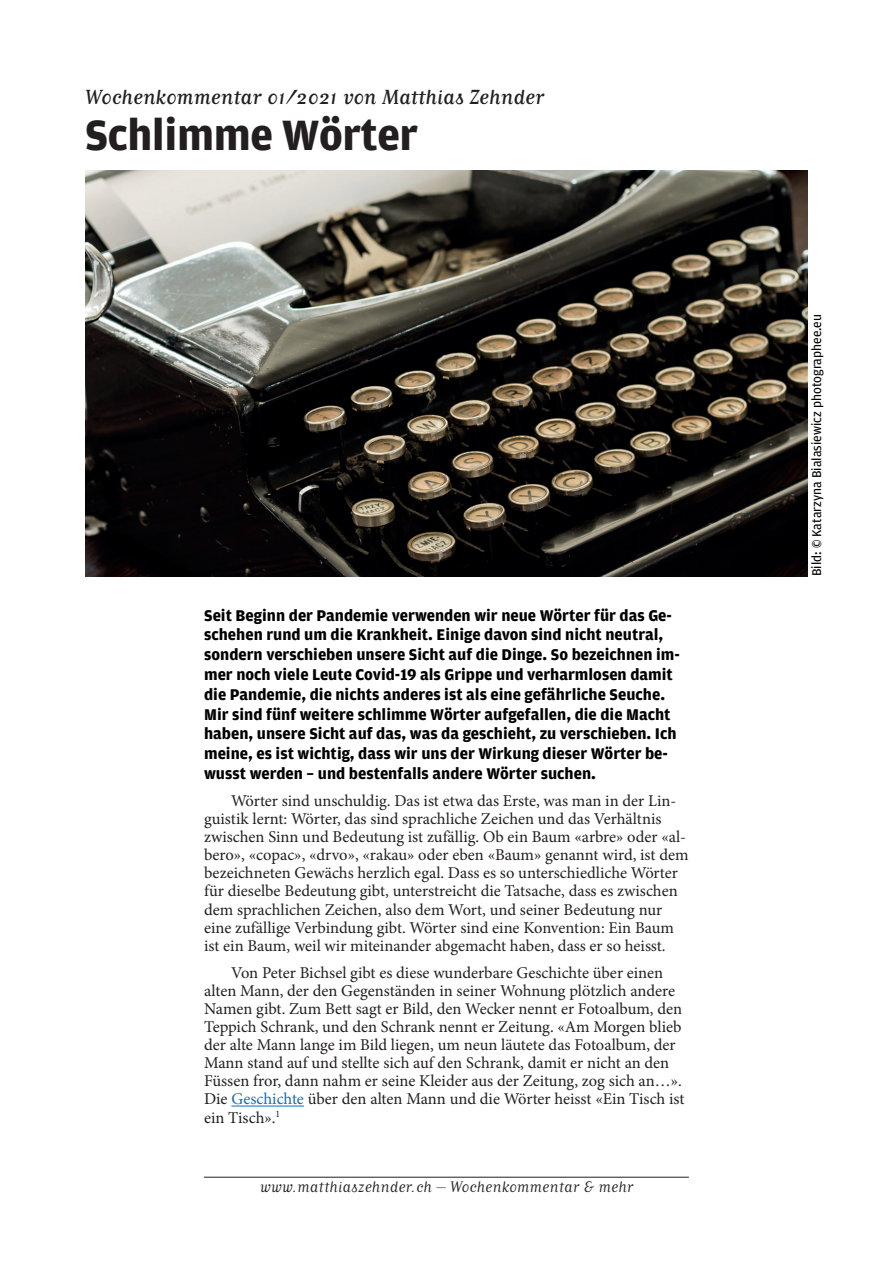
<style>
.page{position:relative;width:893px;height:1263px;background:#fff}
.page>*{position:absolute;margin:0;border:0;box-sizing:border-box;transform-origin:0 0}
.t1{font:700 45px "Amplitude";letter-spacing:-.01em;color:#231f20}
.t2{font:24px "Matrix Script";color:#231f20}
.t3{font:18px "Matrix Script";color:#231f20}
.t4{font:16.5px/18.1px "Minion Pro";color:#231f20}
.t5{font:700 16.5px/19.8px "Amplitude";color:#000001}
.t6{font:13.5px "Amplitude";color:#000001}
.s1{color:#146db7}
</style>
<div class="page">
<hr style="left:231px;top:1105px;width:73px;height:1px;background:#146db7">
<hr style="left:204px;top:1177px;width:485px;height:1px;background:#231f20">
<img style="left:85px;top:170px;width:723px;height:406px">
<h2 class="t2" style="left:85px;top:85px;width:460px">Wochenkommentar 01/2021 von Matthias Zehnder</h2>
<h1 class="t1" style="left:85px;top:110px;width:335px">Schlimme Wörter</h1>
<p class="t5" style="left:204px;top:605px;width:477px">Seit Beginn der Pandemie verwenden wir neue Wörter für das Ge&shy;schehen rund um die Krankheit. Einige davon sind nicht neutral, sondern verschieben unsere Sicht auf die Dinge. So bezeichnen im&shy;mer noch viele Leute Covid-19 als Grippe und verharmlosen damit die Pandemie, die nichts anderes ist als eine gefährliche Seuche.<br>Mir sind fünf weitere schlimme Wörter aufgefallen, die die Macht haben, unsere Sicht auf das, was da geschieht, zu verschieben. Ich meine, es ist wichtig, dass wir uns der Wirkung dieser Wörter be&shy;wusst werden – und bestenfalls andere Wörter suchen.</p>
<p class="t4" style="left:204px;top:792px;width:486px;text-indent:27px">Wörter sind unschuldig. Das ist etwa das Erste, was man in der Lin&shy;guistik lernt: Wörter, das sind sprachliche Zeichen und das Verhältnis zwischen Sinn und Bedeutung ist zufällig. Ob ein Baum «arbre» oder «al&shy;bero», «copac», «drvo», «rakau» oder eben «Baum» genannt wird, ist dem bezeichneten Gewächs herzlich egal. Dass es so unterschiedliche Wörter für dieselbe Bedeutung gibt, unterstreicht die Tatsache, dass es zwischen dem sprachlichen Zeichen, also dem Wort, und seiner Bedeutung nur eine zufällige Verbindung gibt. Wörter sind eine Konvention: Ein Baum ist ein Baum, weil wir miteinander abgemacht haben, dass er so heisst.</p>
<p class="t4" style="left:204px;top:963px;width:482px;text-indent:27px">Von Peter Bichsel gibt es diese wunderbare Geschichte über einen alten Mann, der den Gegenständen in seiner Wohnung plötzlich andere Namen gibt. Zum Bett sagt er Bild, den Wecker nennt er Fotoalbum, den Teppich Schrank, und den Schrank nennt er Zeitung. «Am Morgen blieb der alte Mann lange im Bild liegen, um neun läutete das Fotoalbum, der Mann stand auf und stellte sich auf den Schrank, damit er nicht an den Füssen fror, dann nahm er seine Kleider aus der Zeitung, zog sich an…».<br>Die <span class="s1">Geschichte</span> über den alten Mann und die Wörter heisst «Ein Tisch ist ein Tisch».<sup>1</sup></p>
<p class="t3" style="left:260px;top:1178px;width:375px">www.matthiaszehnder.ch – Wochenkommentar &amp; mehr</p>
<p class="t6" style="left:809px;top:576px;width:263px;rotate:-90deg">Bild: © Katarzyna Bialasiewicz photographee.eu</p>
</div>
